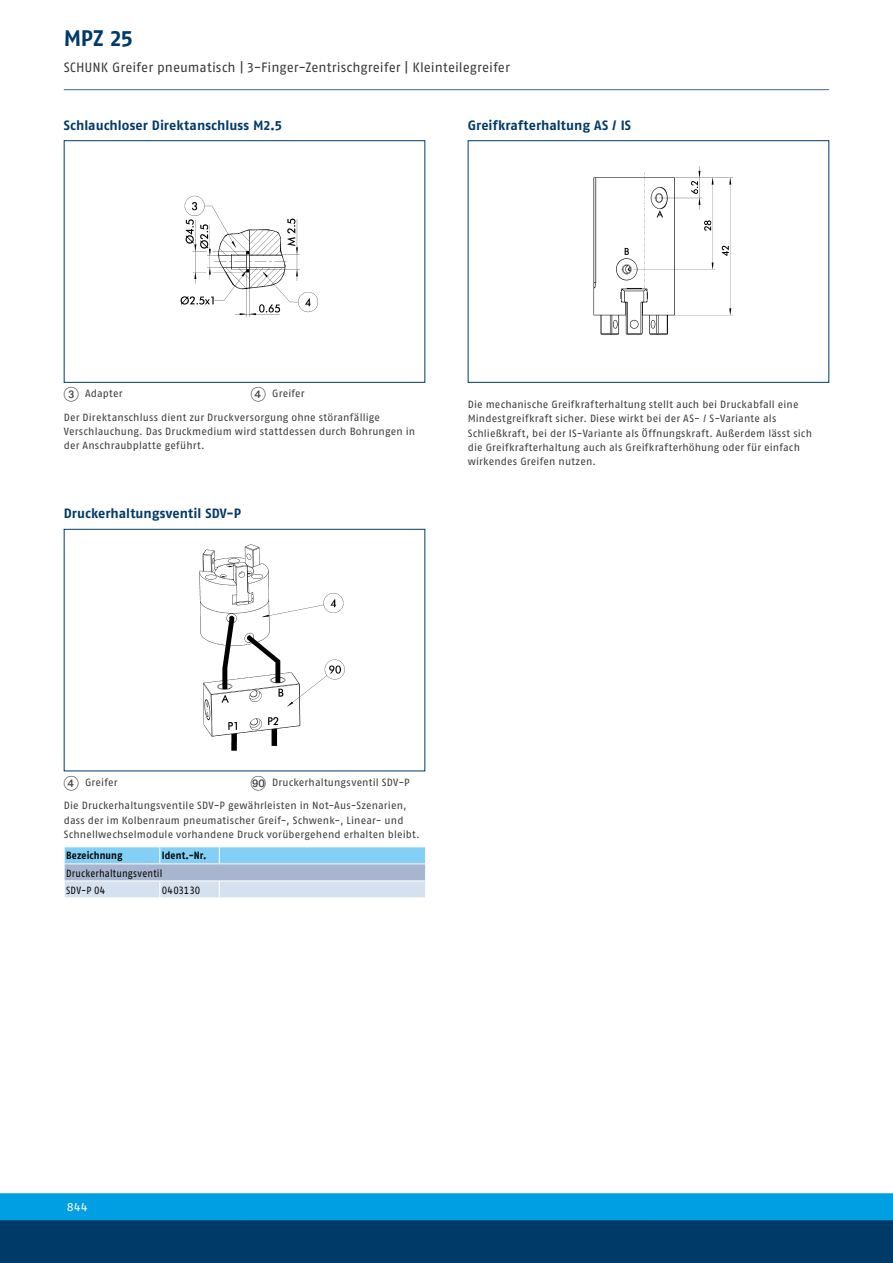
<style>
.page{position:relative;width:893px;height:1263px;background:#fff}
.page>*{position:absolute;margin:0;border:0;box-sizing:border-box;transform-origin:0 0}
.t1{font:700 22.5px "SCHUNK Fago Pro";color:#003a69}
.t2{font:700 13.5px "SCHUNK Fago Pro";letter-spacing:.005em;color:#003a69}
.t3{font:13.5px "SCHUNK Fago Pro";letter-spacing:.005em;color:#3b3b3a}
.t4{font:12px "SCHUNK Fago Pro";color:#fff}
.t5{font:10.5px/14.2px "SCHUNK Fago Pro";letter-spacing:.015em;color:#3b3b3a}
.t6{font:10.5px/17px "SCHUNK Fago Pro";letter-spacing:.01em;color:#000;scale:.9 1}
.t7{font:700 10.5px "SCHUNK Fago Pro";letter-spacing:.01em;color:#000;scale:.9 1}
.s1{font-family:"Deco Numbers LH Circle";font-size:15px}
</style>
<div class="page">
<div style="left:0;top:1202px;width:893px;height:61px;background:#003a69"></div>
<div style="left:0;top:1193px;width:893px;height:27px;background:#009ee3"></div>
<hr style="left:64px;top:89px;width:765px;height:1px;background:#3e6791">
<div style="left:64px;top:140px;width:361px;height:243px;border:1px solid #003a69"></div>
<img style="left:180px;top:195px;width:138px;height:122px">
<div style="left:468px;top:140px;width:361px;height:243px;border:1px solid #003a69"></div>
<img style="left:593px;top:166px;width:140px;height:169px">
<div style="left:64px;top:529px;width:361px;height:242px;border:1px solid #003a69"></div>
<img style="left:199px;top:544px;width:146px;height:207px">
<svg style="left:64px;top:847px;width:362px;height:51px;background:#afcfe7"></svg>
<hr style="left:64px;top:880px;width:96px;height:1px;background:#fff">
<hr style="left:160px;top:880px;width:59px;height:1px;background:#fff">
<hr style="left:219px;top:880px;width:207px;height:1px;background:#fff">
<h1 class="t1" style="left:64px;top:24px;width:71px">MPZ 25</h1>
<p class="t3" style="left:64px;top:60px;width:448px">SCHUNK Greifer pneumatisch | 3-Finger-Zentrischgreifer | Kleinteilegreifer</p>
<p class="t2" style="left:64px;top:117px;width:220px">Schlauchloser Direktanschluss M2.5</p>
<p class="t2" style="left:468px;top:117px;width:165px">Greifkrafterhaltung AS / IS</p>
<p class="t5" style="left:64px;top:387px;width:60px"><span class="s1">3</span> Adapter</p>
<p class="t5" style="left:251px;top:387px;width:55px"><span class="s1">4</span> Greifer</p>
<p class="t5" style="left:64px;top:410px;width:353px">Der Direktanschluss dient zur Druckversorgung ohne störanfällige<br>Verschlauchung. Das Druckmedium wird stattdessen durch Bohrungen in der Anschraubplatte geführt.</p>
<p class="t2" style="left:64px;top:506px;width:179px">Druckerhaltungsventil SDV-P</p>
<p class="t5" style="left:468px;top:397px;width:346px">Die mechanische Greifkrafterhaltung stellt auch bei Druckabfall eine Mindestgreifkraft sicher. Diese wirkt bei der AS- / S-Variante als Schließkraft, bei der IS-Variante als Öffnungskraft. Außerdem lässt sich die Greifkrafterhaltung auch als Greifkrafterhöhung oder für einfach wirkendes Greifen nutzen.</p>
<p class="t5" style="left:64px;top:775px;width:55px"><span class="s1">4</span> Greifer</p>
<p class="t5" style="left:251px;top:775px;width:160px"><span class="s1">IT</span> Druckerhaltungsventil SDV-P</p>
<p class="t5" style="left:64px;top:799px;width:357px">Die Druckerhaltungsventile SDV-P gewährleisten in Not-Aus-Szenarien, dass der im Kolbenraum pneumatischer Greif-, Schwenk-, Linear- und<br>Schnellwechselmodule vorhandene Druck vorübergehend erhalten bleibt.</p>
<p class="t7" style="left:66px;top:849px;width:64px">Bezeichnung</p>
<p class="t7" style="left:162px;top:849px;width:51px">Ident.-Nr.</p>
<p class="t6" style="left:66px;top:864px;width:108px">Druckerhaltungsventil<br>SDV-P 04</p>
<p class="t6" style="left:162px;top:881px;width:44px">0403130</p>
<p class="t4" style="left:67px;top:1199px;width:22px">844</p>
</div>
